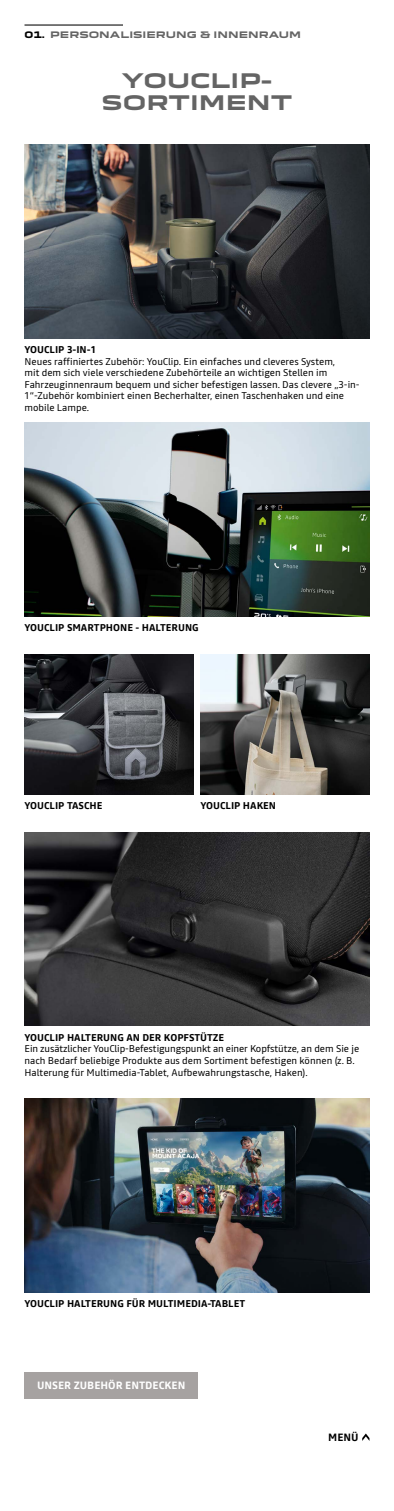
<style>
.page{position:relative;width:394px;height:1511px;background:#fff}
.page>*{position:absolute;margin:0;border:0;box-sizing:border-box;transform-origin:0 0}
.t1{font:700 19.6px/21.3px "Dacia Block Extended";color:#646464;text-align:center}
.t2{font:700 10.5px "Read";color:#fff}
.t3{font:700 10.5px "Read";color:#000}
.t4{font:9.8px/11.5px "Read";color:#000}
.t5{font:700 9.8px "Read";color:#000}
.t6{font:700 8.75px "Dacia Block Extended";color:#646464}
.s1{color:#000}
</style>
<div class="page">
<img style="left:25px;top:422px;width:344px;height:194px">
<img style="left:24px;top:144px;width:345px;height:194px">
<img style="left:24px;top:832px;width:345px;height:193px">
<img style="left:24px;top:1098px;width:345px;height:193px">
<img style="left:200px;top:654px;width:169px;height:140px">
<img style="left:24px;top:654px;width:169px;height:140px">
<hr style="left:24px;top:24px;width:99px;height:2px;background:#000">
<svg style="left:362px;top:1433px;width:7px;height:7px"></svg>
<div style="left:24px;top:1371px;width:174px;height:27px;background:#a6a2a1"></div>
<p class="t6" style="left:24px;top:30px;width:278px"><span class="s1">01.</span> PERSONALISIERUNG &amp; INNENRAUM</p>
<h1 class="t1" style="left:102px;top:71px;width:192px">YOUCLIP-<br>SORTIMENT</h1>
<p class="t5" style="left:24px;top:344px;width:73px">YOUCLIP 3-IN-1</p>
<p class="t4" style="left:24px;top:355px;width:337px">Neues raffiniertes Zubehör: YouClip. Ein einfaches und cleveres System,<br>mit dem sich viele verschiedene Zubehörteile an wichtigen Stellen im Fahrzeuginnenraum bequem und sicher befestigen lassen. Das clevere „3-in-1“-Zubehör kombiniert einen Becherhalter, einen Taschenhaken und eine mobile Lampe.</p>
<p class="t5" style="left:24px;top:622px;width:176px">YOUCLIP SMARTPHONE - HALTERUNG</p>
<p class="t5" style="left:24px;top:800px;width:79px">YOUCLIP TASCHE</p>
<p class="t5" style="left:200px;top:800px;width:77px">YOUCLIP HAKEN</p>
<p class="t5" style="left:24px;top:1031px;width:201px">YOUCLIP HALTERUNG AN DER KOPFSTÜTZE</p>
<p class="t4" style="left:24px;top:1043px;width:336px">Ein zusätzlicher YouClip-Befestigungspunkt an einer Kopfstütze, an dem Sie je nach Bedarf beliebige Produkte aus dem Sortiment befestigen können (z. B.<br>Halterung für Multimedia-Tablet, Aufbewahrungstasche, Haken).</p>
<p class="t5" style="left:24px;top:1297px;width:222px">YOUCLIP HALTERUNG FÜR MULTIMEDIA-TABLET</p>
<p class="t2" style="left:37px;top:1378px;width:150px">UNSER ZUBEHÖR ENTDECKEN</p>
<p class="t3" style="left:328px;top:1430px;width:32px">MENÜ</p>
</div>
